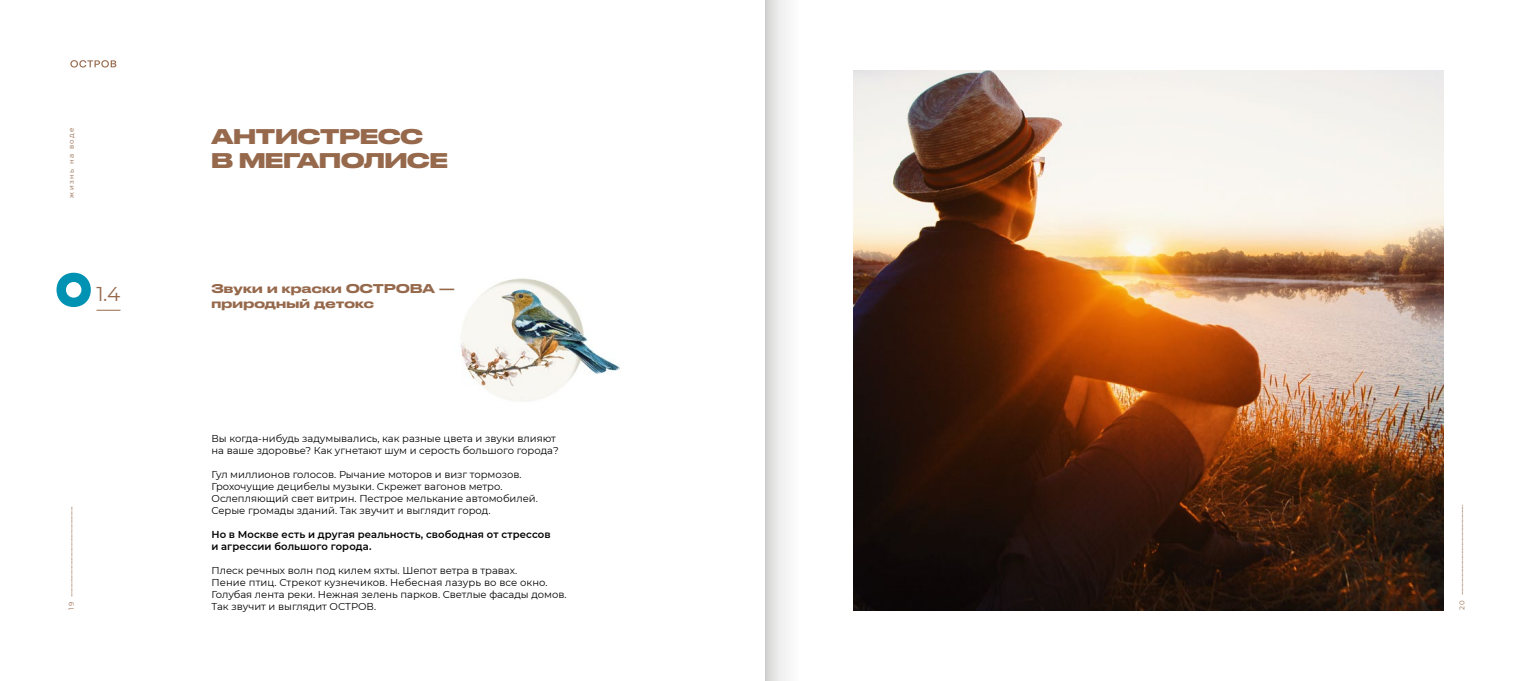
<style>
.page{position:relative;width:1531px;height:681px;background:#fff}
.page>*{position:absolute;margin:0;border:0;box-sizing:border-box;transform-origin:0 0}
.t1{font:700 20px/24px "Druk Wide Cy";color:#96694c}
.t2{font:20px "Montserrat";color:#96694c}
.t3{font:500 12px/14.4px "Druk Wide Cy";letter-spacing:.02em;color:#96694c}
.t4{font:10px/12px "Montserrat";color:#000}
.t5{font:600 10px/12px "Montserrat";letter-spacing:.005em;color:#000}
.t6{font:7px "Montserrat";letter-spacing:.2em;color:#96694c}
</style>
<div class="page">
<svg style="left:70px;top:60px;width:46px;height:7px"></svg>
<img style="left:853px;top:71px;width:590px;height:538px">
<img style="left:460px;top:278px;width:160px;height:123px">
<svg style="left:57px;top:272px;width:63px;height:39px"></svg>
<div style="left:765px;top:0;width:36px;height:680px;background:linear-gradient(to right,#d9d9d9,#fff)"></div>
<p class="t6" style="left:66px;top:197px;width:71px;rotate:-90deg">жизнь на воде</p>
<h1 class="t2" style="left:96px;top:280px;width:26px">1.4</h1>
<h1 class="t1" style="left:211px;top:123px;width:238px">АНТИСТРЕСС<br>В МЕГАПОЛИСЕ</h1>
<p class="t3" style="left:211px;top:280px;width:245px">Звуки и краски ОСТРОВА — природный детокс</p>
<p class="t4" style="left:211px;top:432px;width:349px">Вы когда-нибудь задумывались, как разные цвета и звуки влияют на ваше здоровье? Как угнетают шум и серость большого города?</p>
<p class="t4" style="left:211px;top:468px;width:328px">Гул миллионов голосов. Рычание моторов и визг тормозов.<br>Грохочущие децибелы музыки. Скрежет вагонов метро.<br>Ослепляющий свет витрин. Пестрое мелькание автомобилей.<br>Серые громады зданий. Так звучит и выглядит город.</p>
<p class="t5" style="left:211px;top:527px;width:341px">Но в Москве есть и другая реальность, свободная от стрессов и агрессии большого города.</p>
<p class="t4" style="left:211px;top:564px;width:357px">Плеск речных волн под килем яхты. Шепот ветра в травах.<br>Пение птиц. Стрекот кузнечиков. Небесная лазурь во все окно.<br>Голубая лента реки. Нежная зелень парков. Светлые фасады домов.<br>Так звучит и выглядит ОСТРОВ.</p>
<p class="t6" style="left:66px;top:609px;width:105px;rotate:-90deg">1 9 -------------------------------------------------------</p>
<p class="t6" style="left:1457px;top:609px;width:107px;rotate:-90deg">2 0 -------------------------------------------------------</p>
</div>
